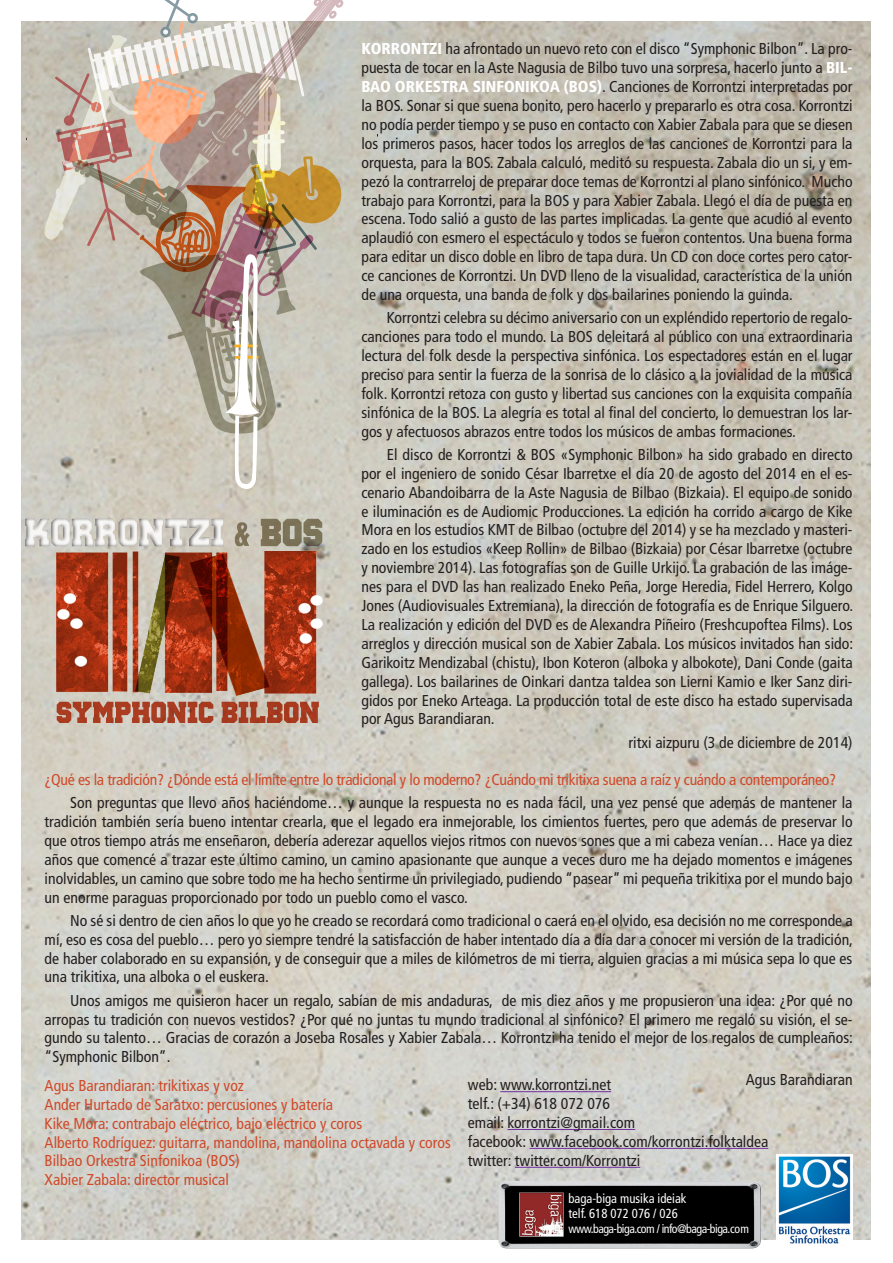
<style>
.page{position:relative;width:893px;height:1263px;background:#fff}
.page>*{position:absolute;margin:0;border:0;box-sizing:border-box;transform-origin:0 0}
.t1{font:condensed 15.75px/18.9px "Frutiger";color:#231f20;text-align:justify}
.t2{font:condensed 15.75px "Frutiger";color:#cf4a2a}
.t3{font:condensed 15.75px "Frutiger";letter-spacing:-.02em;color:#cf4a2a}
.t4{font:condensed 13.2px "Frutiger";color:#fff;scale:.96 1}
.t5{font:condensed 12.3px "Frutiger";letter-spacing:-.04em;color:#fff;scale:.96 1}
.s1{font-weight:900;color:#fff}
</style>
<div class="page">
<img style="left:21px;top:21px;width:849px;height:1218px">
<hr style="left:500px;top:1091px;width:111px;height:1px;background:#7030a0">
<hr style="left:508px;top:1129px;width:127px;height:1px;background:#7030a0">
<hr style="left:529px;top:1148px;width:239px;height:1px;background:#7030a0">
<hr style="left:515px;top:1167px;width:125px;height:1px;background:#7030a0">
<img style="left:498px;top:1181px;width:263px;height:67px">
<div style="left:568px;top:1193px;width:184px;height:48px;background:#000"></div>
<svg style="left:42px;top:0;width:304px;height:489px"></svg>
<img style="left:21px;top:549px;width:336px;height:174px">
<svg style="left:57px;top:702px;width:262px;height:21px"></svg>
<svg style="left:235px;top:519px;width:87px;height:27px"></svg>
<div style="left:24px;top:519px;width:200px;height:28px;background:#231f20;opacity:.83"></div>
<img style="left:776px;top:1155px;width:77px;height:89px">
<p class="t1" style="left:361px;top:40px;width:493px"><span class="s1">KORRONTZI</span> ha afrontado un nuevo reto con el disco “Symphonic Bilbon”. La pro&shy;puesta de tocar en la Aste Nagusia de Bilbo tuvo una sorpresa, hacerlo junto a <span class="s1">BIL-BAO ORKESTRA SINFONIKOA (BOS)</span>. Canciones de Korrontzi interpretadas por la BOS. Sonar si que suena bonito, pero hacerlo y prepararlo es otra cosa. Korrontzi no podía perder tiempo y se puso en contacto con Xabier Zabala para que se diesen los primeros pasos, hacer todos los arreglos de las canciones de Korrontzi para la orquesta, para la BOS. Zabala calculó, meditó su respuesta. Zabala dio un si, y em&shy;pezó la contrarreloj de preparar doce temas de Korrontzi al plano sinfónico. Mucho trabajo para Korrontzi, para la BOS y para Xabier Zabala. Llegó el día de puesta en escena. Todo salió a gusto de las partes implicadas. La gente que acudió al evento aplaudió con esmero el espectáculo y todos se fueron contentos. Una buena forma para editar un disco doble en libro de tapa dura. Un CD con doce cortes pero cator&shy;ce canciones de Korrontzi. Un DVD lleno de la visualidad, característica de la unión de una orquesta, una banda de folk y dos bailarines poniendo la guinda.</p>
<p class="t1" style="left:361px;top:308px;width:493px;text-indent:26px">Korrontzi celebra su décimo aniversario con un expléndido repertorio de regalo&shy;canciones para todo el mundo. La BOS deleitará al público con una extraordinaria lectura del folk desde la perspectiva sinfónica. Los espectadores están en el lugar preciso para sentir la fuerza de la sonrisa de lo clásico a la jovialidad de la música folk. Korrontzi retoza con gusto y libertad sus canciones con la exquisita compañía sinfónica de la BOS. La alegría es total al final del concierto, lo demuestran los lar&shy;gos y afectuosos abrazos entre todos los músicos de ambas formaciones.</p>
<p class="t1" style="left:361px;top:445px;width:493px;text-indent:26px">El disco de Korrontzi &amp; BOS «Symphonic Bilbon» ha sido grabado en directo por el ingeniero de sonido César Ibarretxe el día 20 de agosto del 2014 en el es&shy;cenario Abandoibarra de la Aste Nagusia de Bilbao (Bizkaia). El equipo de sonido e iluminación es de Audiomic Producciones. La edición ha corrido a cargo de Kike Mora en los estudios KMT de Bilbao (octubre del 2014) y se ha mezclado y masteri&shy;zado en los estudios «Keep Rollin» de Bilbao (Bizkaia) por César Ibarretxe (octubre y noviembre 2014). Las fotografías son de Guille Urkijo. La grabación de las imáge&shy;nes para el DVD las han realizado Eneko Peña, Jorge Heredia, Fidel Herrero, Kolgo Jones (Audiovisuales Extremiana), la dirección de fotografía es de Enrique Silguero.<br>La realización y edición del DVD es de Alexandra Piñeiro (Freshcupoftea Films). Los arreglos y dirección musical son de Xabier Zabala. Los músicos invitados han sido:<br>Garikoitz Mendizabal (chistu), Ibon Koteron (alboka y albokote), Dani Conde (gaita gallega). Los bailarines de Oinkari dantza taldea son Lierni Kamio e Iker Sanz diri&shy;gidos por Eneko Arteaga. La producción total de este disco ha estado supervisada por Agus Barandiaran.</p>
<p class="t1" style="left:628px;top:733px;width:226px">ritxi aizpuru (3 de diciembre de 2014)</p>
<p class="t3" style="left:45px;top:770px;width:793px">¿Qué es la tradición? ¿Dónde está el límite entre lo tradicional y lo moderno? ¿Cuándo mi trikitixa suena a raíz y cuándo a contemporáneo?</p>
<p class="t1" style="left:45px;top:793px;width:809px;text-indent:26px">Son preguntas que llevo años haciéndome… y aunque la respuesta no es nada fácil, una vez pensé que además de mantener la tradición también sería bueno intentar crearla, que el legado era inmejorable, los cimientos fuertes, pero que además de preservar lo que otros tiempo atrás me enseñaron, debería aderezar aquellos viejos ritmos con nuevos sones que a mi cabeza venían… Hace ya diez años que comencé a trazar este último camino, un camino apasionante que aunque a veces duro me ha dejado momentos e imágenes inolvidables, un camino que sobre todo me ha hecho sentirme un privilegiado, pudiendo “pasear” mi pequeña trikitixa por el mundo bajo un enorme paraguas proporcionado por todo un pueblo como el vasco.</p>
<p class="t1" style="left:45px;top:911px;width:810px;text-indent:26px">No sé si dentro de cien años lo que yo he creado se recordará como tradicional o caerá en el olvido, esa decisión no me corresponde a mí, eso es cosa del pueblo… pero yo siempre tendré la satisfacción de haber intentado día a día dar a conocer mi versión de la tradición, de haber colaborado en su expansión, y de conseguir que a miles de kilómetros de mi tierra, alguien gracias a mi música sepa lo que es una trikitixa, una alboka o el euskera.</p>
<p class="t1" style="left:45px;top:991px;width:810px;text-indent:26px">Unos amigos me quisieron hacer un regalo, sabían de mis andaduras, de mis diez años y me propusieron una idea: ¿Por qué no arropas tu tradición con nuevos vestidos? ¿Por qué no juntas tu mundo tradicional al sinfónico? El primero me regaló su visión, el se&shy;gundo su talento… Gracias de corazón a Joseba Rosales y Xabier Zabala… Korrontzi ha tenido el mejor de los regalos de cumpleaños: “Symphonic Bilbon”.</p>
<p class="t1" style="left:746px;top:1071px;width:108px">Agus Barandiaran</p>
<p class="t1" style="left:468px;top:1075px;width:145px">web: www.korrontzi.net</p>
<p class="t1" style="left:468px;top:1094px;width:144px">telf.: (+34) 618 072 076</p>
<p class="t1" style="left:468px;top:1113px;width:302px">email: korrontzi@gmail.com<br>facebook: www.facebook.com/korrontzi.folktaldea</p>
<p class="t1" style="left:468px;top:1151px;width:174px">twitter: twitter.com/Korrontzi</p>
<p class="t4" style="left:568px;top:1191px;width:124px">baga-biga musika ideiak</p>
<p class="t4" style="left:568px;top:1206px;width:115px">telf. 618 072 076 / 026</p>
<p class="t5" style="left:568px;top:1221px;width:189px">www.baga-biga.com / info@baga-biga.com</p>
<p class="t2" style="left:45px;top:1076px;width:201px">Agus Barandiaran: trikitixas y voz</p>
<p class="t2" style="left:45px;top:1095px;width:290px">Ander Hurtado de Saratxo: percusiones y batería</p>
<p class="t2" style="left:45px;top:1114px;width:319px">Kike Mora: contrabajo eléctrico, bajo eléctrico y coros</p>
<p class="t2" style="left:45px;top:1133px;width:408px">Alberto Rodríguez: guitarra, mandolina, mandolina octavada y coros</p>
<p class="t2" style="left:45px;top:1152px;width:197px">Bilbao Orkestra Sinfonikoa (BOS)</p>
<p class="t2" style="left:45px;top:1171px;width:186px">Xabier Zabala: director musical</p>
</div>
